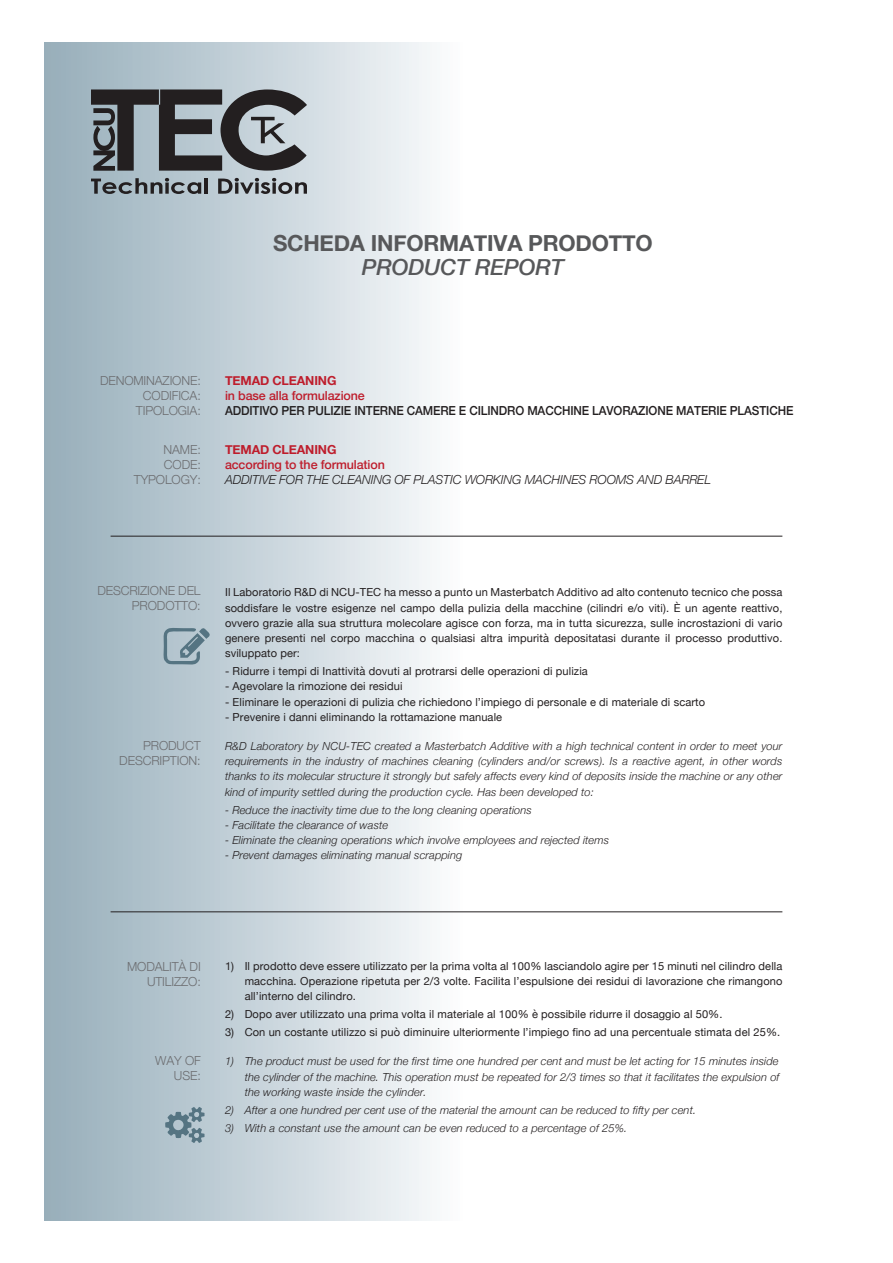
<style>
.page{position:relative;width:893px;height:1263px;background:#fff}
.page>*{position:absolute;margin:0;border:0;box-sizing:border-box;transform-origin:0 0}
.t1{font:700 22.2px "Helvetica Neue";letter-spacing:-.01em;color:#57585a}
.t2{font:italic 500 22.2px "Helvetica Neue";letter-spacing:-.01em;color:#57585a}
.t3{font:300 12.45px/15px "Helvetica Neue";letter-spacing:-.01em;color:#6c6d70;text-align:right}
.t4{font:500 12.45px "Helvetica Neue";letter-spacing:-.01em;color:#231f20;scale:.94 1}
.t5{font:italic 300 12.45px "Helvetica Neue";letter-spacing:-.01em;color:#231f20}
.t6{font:500 12.45px "Helvetica Neue";letter-spacing:-.01em;color:#be1d2c}
.t7{font:700 12.45px "Helvetica Neue";letter-spacing:-.01em;color:#be1d2c}
.t8{font:11.1px/15.3px "Helvetica Neue";letter-spacing:.01em;color:#231f20;text-align:justify}
.t9{font:italic 300 11.1px/15.3px "Helvetica Neue";letter-spacing:.01em;color:#231f20;text-align:justify}
</style>
<div class="page">
<div style="left:44px;top:43px;width:419px;height:1177px;background:linear-gradient(to right,#95adb9,#fafbfd)"></div>
<hr style="left:111px;top:536px;width:671px;height:1px;background:#231f20">
<hr style="left:111px;top:911px;width:671px;height:1px;background:#231f20">
<hr style="left:204px;top:178px;width:4px;height:16px;background:#231f20">
<svg style="left:218px;top:178px;width:89px;height:16px"></svg>
<svg style="left:91px;top:89px;width:216px;height:82px;background:#6a6f73"></svg>
<svg style="left:91px;top:178px;width:110px;height:16px;background:#798389"></svg>
<svg style="left:163px;top:628px;width:47px;height:37px;background:#92a8b3"></svg>
<svg style="left:165px;top:1107px;width:39px;height:36px"></svg>
<h1 class="t1" style="left:273px;top:226px;width:381px">SCHEDA INFORMATIVA PRODOTTO</h1>
<h1 class="t2" style="left:362px;top:248px;width:203px">PRODUCT REPORT</h1>
<p class="t3" style="left:100px;top:372px;width:102px">DENOMINAZIONE:<br>CODIFICA:<br>TIPOLOGIA:</p>
<p class="t7" style="left:225px;top:371px;width:113px">TEMAD CLEANING</p>
<p class="t6" style="left:225px;top:386px;width:141px">in base alla formulazione</p>
<p class="t4" style="left:225px;top:401px;width:606px">ADDITIVO PER PULIZIE INTERNE CAMERE E CILINDRO MACCHINE LAVORAZIONE MATERIE PLASTICHE</p>
<p class="t7" style="left:225px;top:440px;width:113px">TEMAD CLEANING</p>
<p class="t6" style="left:225px;top:455px;width:161px">according to the formulation</p>
<p class="t5" style="left:225px;top:470px;width:487px">ADDITIVE FOR THE CLEANING OF PLASTIC WORKING MACHINES ROOMS AND BARREL</p>
<p class="t3" style="left:134px;top:441px;width:68px">NAME:<br>CODE:<br>TYPOLOGY:</p>
<p class="t3" style="left:97px;top:582px;width:105px">DESCRIZIONE DEL<br>PRODOTTO:</p>
<p class="t8" style="left:225px;top:585px;width:559px">Il Laboratorio R&amp;D di NCU-TEC ha messo a punto un Masterbatch Additivo ad alto contenuto tecnico che possa soddisfare le vostre esigenze nel campo della pulizia della macchine (cilindri e/o viti). È un agente reattivo, ovvero grazie alla sua struttura molecolare agisce con forza, ma in tutta sicurezza, sulle incrostazioni di vario genere presenti nel corpo macchina o qualsiasi altra impurità depositatasi durante il processo produttivo. sviluppato per:</p>
<p class="t8" style="left:225px;top:664px;width:364px">- Ridurre i tempi di Inattività dovuti al protrarsi delle operazioni di pulizia</p>
<p class="t8" style="left:225px;top:679px;width:179px">- Agevolare la rimozione dei residui</p>
<p class="t8" style="left:225px;top:695px;width:482px">- Eliminare le operazioni di pulizia che richiedono l’impiego di personale e di materiale di scarto</p>
<p class="t8" style="left:225px;top:710px;width:279px">- Prevenire i danni eliminando la rottamazione manuale</p>
<p class="t9" style="left:225px;top:738px;width:559px">R&amp;D Laboratory by NCU-TEC created a Masterbatch Additive with a high technical content in order to meet your requirements in the industry of machines cleaning (cylinders and/or screws). Is a reactive agent, in other words thanks to its molecular structure it strongly but safely affects every kind of deposits inside the machine or any other kind of impurity settled during the production cycle. Has been developed to:</p>
<p class="t9" style="left:225px;top:801px;width:308px">- Reduce the inactivity time due to the long cleaning operations</p>
<p class="t9" style="left:225px;top:817px;width:165px">- Facilitate the clearance of waste</p>
<p class="t9" style="left:225px;top:832px;width:386px">- Eliminate the cleaning operations which involve employees and rejected items</p>
<p class="t9" style="left:225px;top:847px;width:239px">- Prevent damages eliminating manual scrapping</p>
<p class="t3" style="left:119px;top:737px;width:83px">PRODUCT<br>DESCRIPTION:</p>
<p class="t3" style="left:127px;top:958px;width:75px">MODALITÀ DI<br>UTILIZZO:</p>
<p class="t3" style="left:155px;top:1053px;width:47px">WAY OF<br>USE:</p>
<p class="t8" style="left:245px;top:959px;width:539px;text-indent:-20px">1) Il prodotto deve essere utilizzato per la prima volta al 100% lasciandolo agire per 15 minuti nel cilindro della macchina. Operazione ripetuta per 2/3 volte. Facilita l’espulsione dei residui di lavorazione che rimangono all’interno del cilindro.</p>
<p class="t8" style="left:225px;top:1007px;width:499px">2) Dopo aver utilizzato una prima volta il materiale al 100% è possibile ridurre il dosaggio al 50%.</p>
<p class="t8" style="left:225px;top:1025px;width:557px">3) Con un costante utilizzo si può diminuire ulteriormente l’impiego fino ad una percentuale stimata del 25%.</p>
<p class="t9" style="left:245px;top:1053px;width:536px;text-indent:-20px">1) The product must be used for the first time one hundred per cent and must be let acting for 15 minutes inside the cylinder of the machine. This operation must be repeated for 2/3 times so that it facilitates the expulsion of the working waste inside the cylinder.</p>
<p class="t9" style="left:225px;top:1101px;width:473px">2) After a one hundred per cent use of the material the amount can be reduced to fifty per cent.</p>
<p class="t9" style="left:225px;top:1119px;width:404px">3) With a constant use the amount can be even reduced to a percentage of 25%.</p>
</div>
